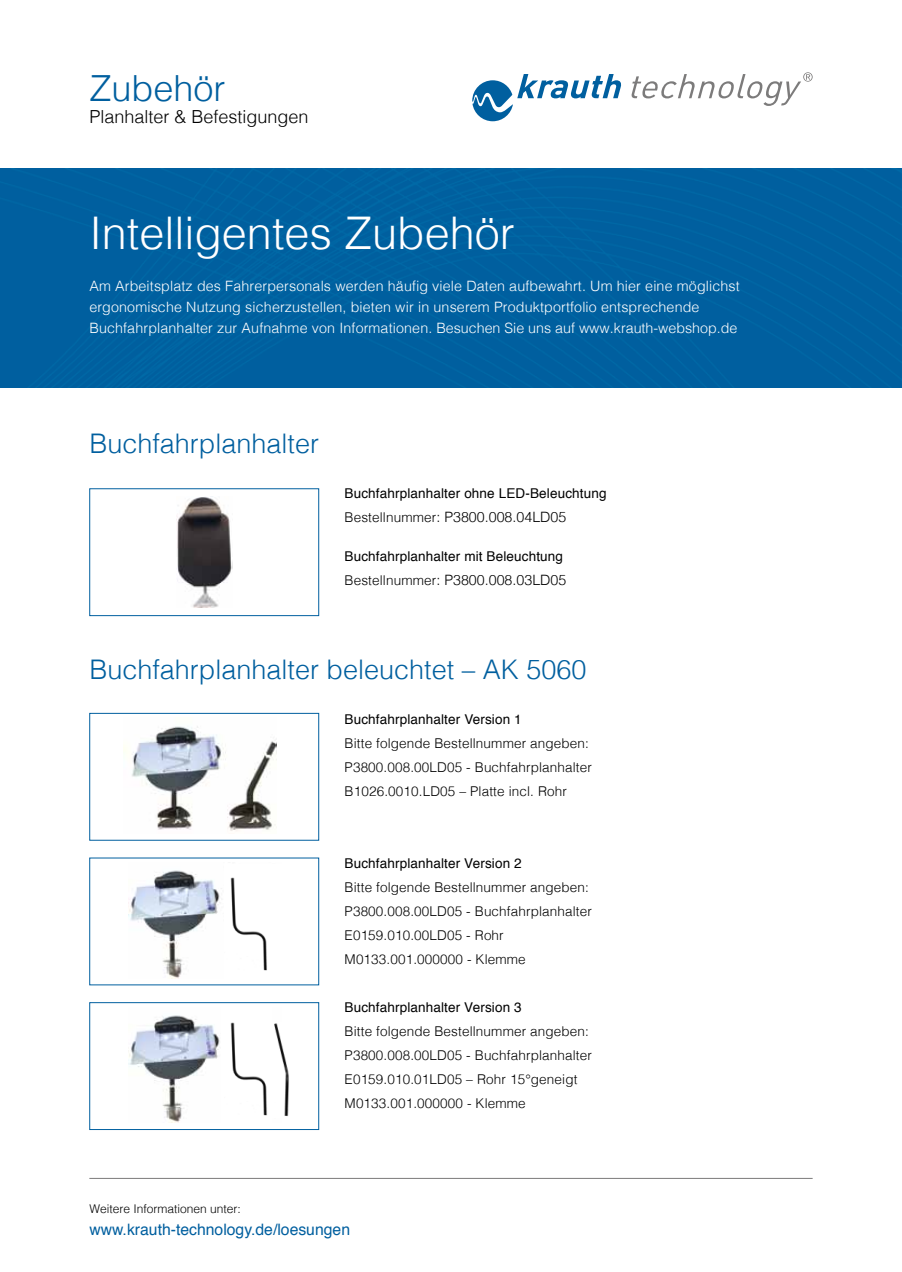
<style>
.page{position:relative;width:902px;height:1272px;background:#fff}
.page>*{position:absolute;margin:0;border:0;box-sizing:border-box;transform-origin:0 0}
.t1{font:300 45px "Helvetica";color:#fff}
.t2{font:300 36px "Helvetica";color:#005f9f}
.t3{font:300 27px "Helvetica";color:#005f9f}
.t4{font:300 18px "Helvetica";color:#000}
.t5{font:15.75px "Helvetica";color:#005f9f}
.t6{font:300 14.25px/21px "Helvetica";letter-spacing:.01em;color:#fff}
.t7{font:300 14.25px "Helvetica";color:#000}
.t8{font:300 13.5px/24px "Helvetica";letter-spacing:.01em;color:#000}
.t9{font:13.5px "Helvetica";letter-spacing:.01em;color:#000}
.t10{font:300 12px "Helvetica";color:#000}
.s1{font-size:13.5px}
</style>
<div class="page">
<div style="left:0;top:168px;width:901px;height:219px;background:#005f9f"></div>
<hr style="left:89px;top:1177px;width:723px;height:1px;background:#7c7b7b">
<svg style="left:472px;top:74px;width:149px;height:47px"></svg>
<svg style="left:631px;top:72px;width:181px;height:34px"></svg>
<img style="left:176px;top:496px;width:56px;height:111px">
<div style="left:89px;top:488px;width:230px;height:128px;border:1px solid #005f9f"></div>
<img style="left:123px;top:726px;width:153px;height:105px">
<div style="left:89px;top:713px;width:230px;height:127px;border:1px solid #005f9f"></div>
<img style="left:129px;top:870px;width:93px;height:108px">
<div style="left:89px;top:857px;width:230px;height:128px;border:1px solid #005f9f"></div>
<img style="left:129px;top:1015px;width:91px;height:107px">
<div style="left:89px;top:1002px;width:230px;height:127px;border:1px solid #005f9f"></div>
<img style="left:230px;top:877px;width:37px;height:94px">
<img style="left:230px;top:1022px;width:37px;height:94px">
<img style="left:274px;top:1023px;width:15px;height:93px">
<h2 class="t2" style="left:89px;top:57px;width:138px">Zubehör</h2>
<h3 class="t4" style="left:89px;top:101px;width:221px">Planhalter &amp; Befestigungen</h3>
<h1 class="t1" style="left:89px;top:195px;width:427px">Intelligentes Zubehör</h1>
<p class="t6" style="left:89px;top:275px;width:652px">Am Arbeitsplatz des Fahrerpersonals werden häufig viele Daten aufbewahrt. Um hier eine möglichst ergonomische Nutzung sicherzustellen, bieten wir in unserem Produktportfolio entsprechende<br>Buchfahrplanhalter zur Aufnahme von Informationen. Besuchen Sie uns auf www.krauth-webshop.de</p>
<h3 class="t3" style="left:89px;top:421px;width:231px">Buchfahrplanhalter</h3>
<p class="t9" style="left:344px;top:483px;width:263px">Buchfahrplanhalter ohne LED-Beleuchtung</p>
<p class="t7" style="left:344px;top:505px;width:223px"><span class="s1">Bestellnummer</span>: P3800.008.04LD05</p>
<p class="t9" style="left:344px;top:546px;width:220px">Buchfahrplanhalter mit Beleuchtung</p>
<p class="t7" style="left:344px;top:568px;width:223px"><span class="s1">Bestellnummer</span>: P3800.008.03LD05</p>
<h3 class="t3" style="left:89px;top:646px;width:498px">Buchfahrplanhalter beleuchtet – AK 5060</h3>
<p class="t9" style="left:344px;top:708px;width:178px">Buchfahrplanhalter Version 1</p>
<p class="t8" style="left:344px;top:730px;width:249px">Bitte folgende Bestellnummer angeben:<br>P3800.008.00LD05 - Buchfahrplanhalter<br>B1026.0010.LD05 – Platte incl. Rohr</p>
<p class="t9" style="left:344px;top:852px;width:178px">Buchfahrplanhalter Version 2</p>
<p class="t8" style="left:344px;top:874px;width:249px">Bitte folgende Bestellnummer angeben:<br>P3800.008.00LD05 - Buchfahrplanhalter E0159.010.00LD05 - Rohr M0133.001.000000 - Klemme</p>
<p class="t9" style="left:344px;top:996px;width:178px">Buchfahrplanhalter Version 3</p>
<p class="t8" style="left:344px;top:1018px;width:249px">Bitte folgende Bestellnummer angeben:<br>P3800.008.00LD05 - Buchfahrplanhalter E0159.010.01LD05 – Rohr 15°geneigt M0133.001.000000 - Klemme</p>
<p class="t10" style="left:89px;top:1197px;width:153px">Weitere Informationen unter:</p>
<p class="t5" style="left:89px;top:1217px;width:262px">www.krauth-technology.de/loesungen</p>
</div>
